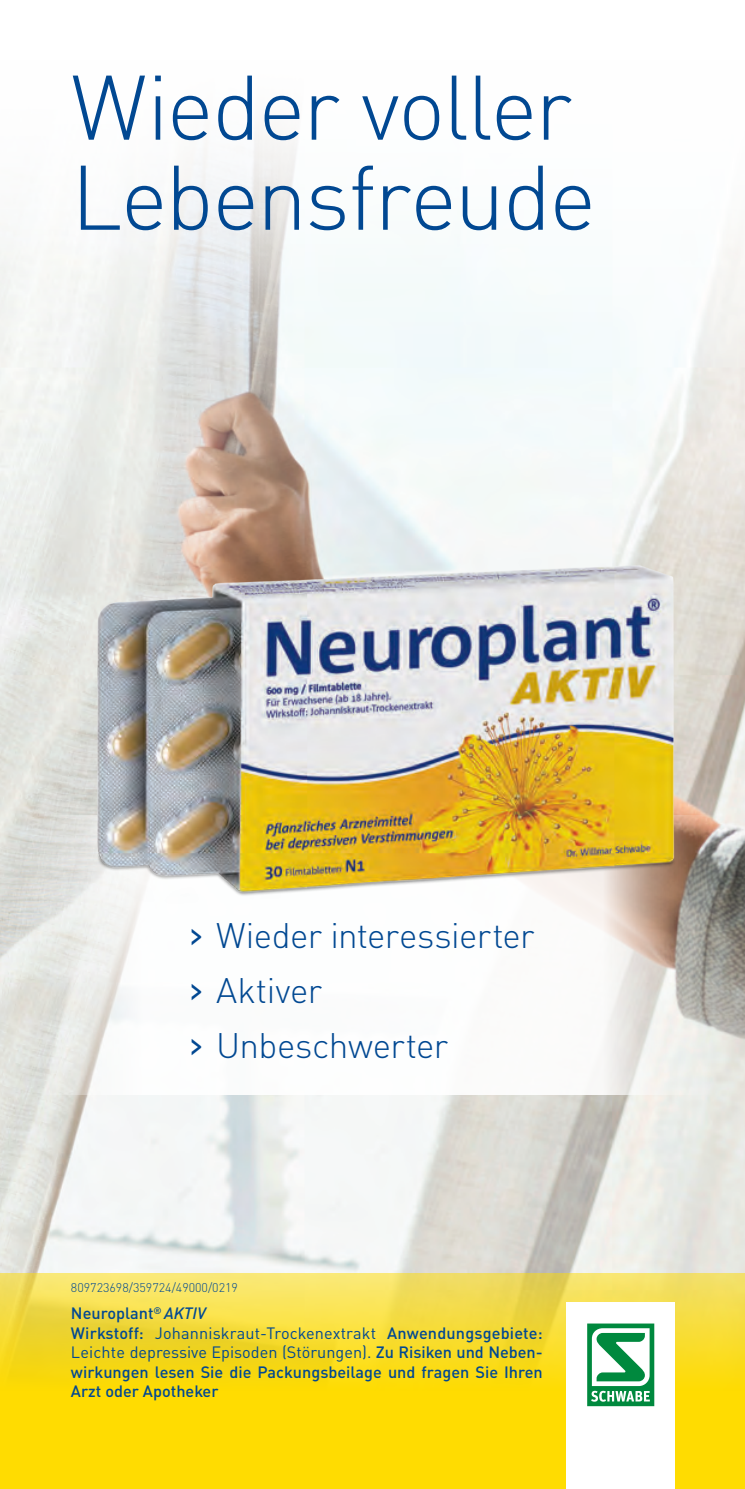
<style>
.page{position:relative;width:745px;height:1489px;background:#fff}
.page>*{position:absolute;margin:0;border:0;box-sizing:border-box;transform-origin:0 0}
.t1{font:300 90px/90px "DIN Pro";letter-spacing:-.025em;color:#014892}
.t2{font:300 35px/55px "DIN Pro";letter-spacing:-.015em;color:#014892}
.t3{font:500 16.25px/19.5px "DINOT";color:#014892}
.t4{font:300 12.5px "DIN Pro";color:#014892}
.s1{font-family:"Verdana";font-weight:400}
.s2{font-style:italic}
.s3{font-weight:400}
</style>
<div class="page">
<img style="left:0;top:132px;width:744px;height:1140px">
<svg style="left:0;top:1272px;width:744px;height:216px"></svg>
<div style="left:566px;top:1302px;width:108px;height:186px;background:#fff"></div>
<svg style="left:587px;top:1323px;width:67px;height:82px"></svg>
<svg style="left:0;top:815px;width:744px;height:279px"></svg>
<img style="left:0;top:549px;width:701px;height:422px">
<h1 class="t1" style="left:71px;top:54px;width:526px">Wieder voller<br>Lebensfreude</h1>
<h2 class="t2" style="left:188px;top:905px;width:347px"><span class="s1">›</span> Wieder interessierter <span class="s1">›</span> Aktiver<br><span class="s1">›</span> Unbeschwerter</h2>
<p class="t4" style="left:71px;top:1277px;width:168px">809723698/359724/49000/0219</p>
<p class="t3" style="left:71px;top:1302px;width:473px">Neuroplant<sup>®</sup> <span class="s2">AKTIV<br></span>Wirkstoff: <span class="s3">Johanniskraut-Trockenextrakt</span> Anwendungsgebiete:<br><span class="s3">Leichte depressive Episoden (Störungen).</span> Zu Risiken und Neben&shy;wirkungen lesen Sie die Packungsbeilage und fragen Sie Ihren Arzt oder Apotheker</p>
</div>
